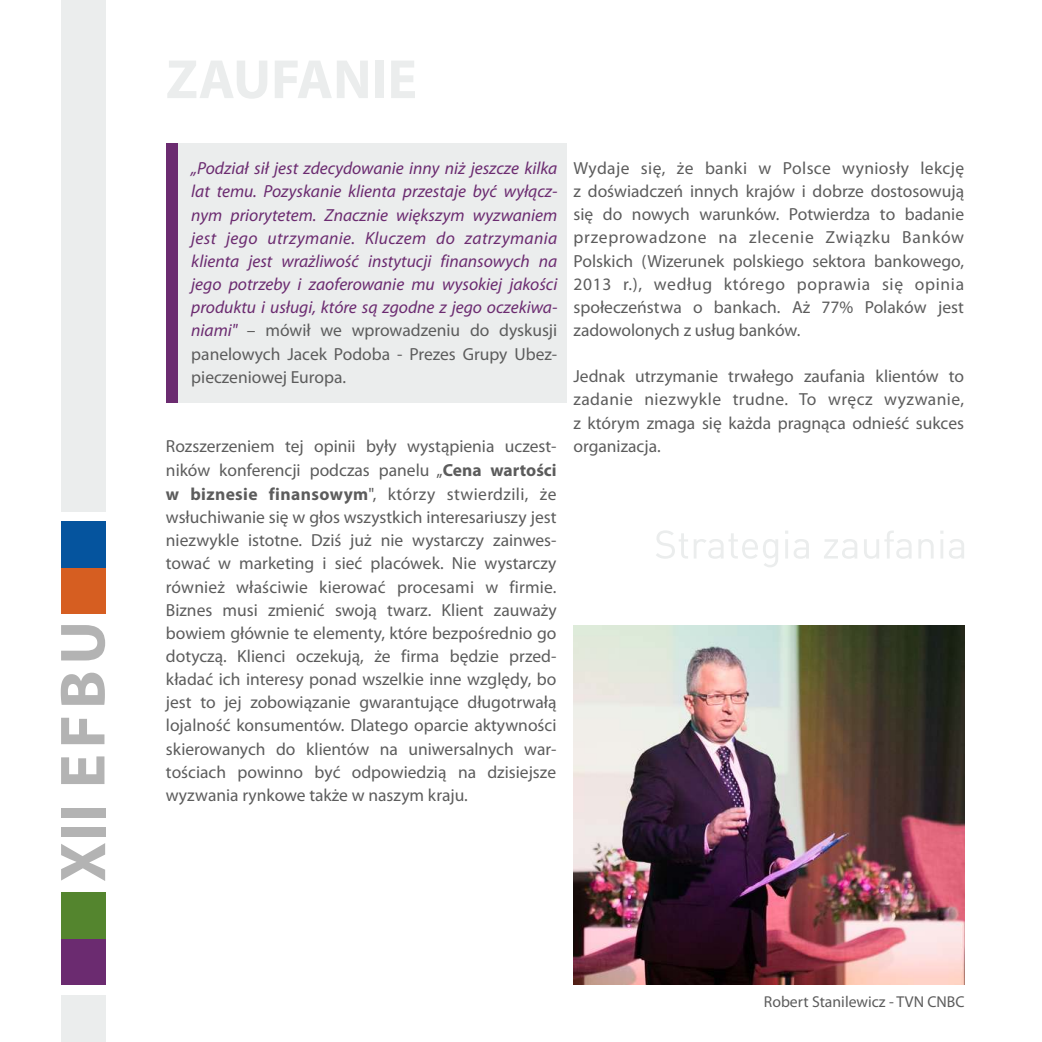
<style>
.page{position:relative;width:1042px;height:1042px;background:#fff}
.page>*{position:absolute;margin:0;border:0;box-sizing:border-box;transform-origin:0 0}
.t1{font:17.5px/23.3px "Myriad Pro";color:#5c5c5c;text-align:justify}
.t2{font:italic 17.5px/23.1px "Myriad Pro";color:#6b2b70;text-align:justify}
.t3{font:15.75px "Myriad Pro";color:#5c5c5c}
.s1{font-style:normal;color:#5c5c5c}
.s2{font-weight:700}
</style>
<div class="page">
<img style="left:573px;top:625px;width:391px;height:360px">
<svg style="left:61px;top:756px;width:43px;height:28px"></svg>
<svg style="left:61px;top:625px;width:44px;height:35px"></svg>
<svg style="left:61px;top:672px;width:44px;height:33px"></svg>
<svg style="left:61px;top:718px;width:43px;height:26px"></svg>
<svg style="left:61px;top:843px;width:44px;height:38px"></svg>
<div style="left:61px;top:827px;width:44px;height:10px;background:#b3b3b3"></div>
<div style="left:61px;top:808px;width:44px;height:10px;background:#b3b3b3"></div>
<div style="left:61px;top:567px;width:44px;height:46px;background:#d65e21"></div>
<div style="left:61px;top:521px;width:44px;height:46px;background:#05549e"></div>
<div style="left:61px;top:939px;width:44px;height:46px;background:#6b2b70"></div>
<div style="left:61px;top:892px;width:44px;height:47px;background:#54852e"></div>
<div style="left:61px;top:0;width:44px;height:511px;background:#ebeded"></div>
<div style="left:61px;top:996px;width:44px;height:46px;background:#ebeded"></div>
<div style="left:166px;top:144px;width:400px;height:259px;background:#ebeded"></div>
<div style="left:166px;top:144px;width:11px;height:259px;background:#6b2b70"></div>
<svg style="left:656px;top:530px;width:308px;height:37px"></svg>
<p class="t2" style="left:191px;top:158px;width:368px">„Podział sił jest zdecydowanie inny niż jeszcze kilka lat temu. Pozyskanie klienta przestaje być wyłącz&shy;nym priorytetem. Znacznie większym wyzwaniem jest jego utrzymanie. Kluczem do zatrzymania klienta jest wrażliwość instytucji finansowych na jego potrzeby i zaoferowanie mu wysokiej jakości produktu i usługi, które są zgodne z jego oczekiwa&shy;niami" <span class="s1">– mówił we wprowadzeniu do dyskusji panelowych Jacek Podoba - Prezes Grupy Ubez&shy;pieczeniowej Europa.</span></p>
<p class="t1" style="left:166px;top:436px;width:392px">Rozszerzeniem tej opinii były wystąpienia uczest&shy;ników konferencji podczas panelu „<span class="s2">Cena wartości w biznesie finansowym</span>", którzy stwierdzili, że wsłuchiwanie się w głos wszystkich interesariuszy jest niezwykle istotne. Dziś już nie wystarczy zainwes&shy;tować w marketing i sieć placówek. Nie wystarczy również właściwie kierować procesami w firmie.<br>Biznes musi zmienić swoją twarz. Klient zauważy bowiem głównie te elementy, które bezpośrednio go dotyczą. Klienci oczekują, że firma będzie przed&shy;kładać ich interesy ponad wszelkie inne względy, bo jest to jej zobowiązanie gwarantujące długotrwałą lojalność konsumentów. Dlatego oparcie aktywności skierowanych do klientów na uniwersalnych war&shy;tościach powinno być odpowiedzią na dzisiejsze wyzwania rynkowe także w naszym kraju.</p>
<p class="t1" style="left:573px;top:158px;width:392px">Wydaje się, że banki w Polsce wyniosły lekcję z doświadczeń innych krajów i dobrze dostosowują się do nowych warunków. Potwierdza to badanie przeprowadzone na zlecenie Związku Banków Polskich (Wizerunek polskiego sektora bankowego, 2013 r.), według którego poprawia się opinia społeczeństwa o bankach. Aż 77% Polaków jest zadowolonych z usług banków.</p>
<p class="t1" style="left:573px;top:366px;width:392px">Jednak utrzymanie trwałego zaufania klientów to zadanie niezwykle trudne. To wręcz wyzwanie, z którym zmaga się każda pragnąca odnieść sukces organizacja.</p>
<p class="t3" style="left:764px;top:995px;width:202px">Robert Stanilewicz - TVN CNBC</p>
</div>
